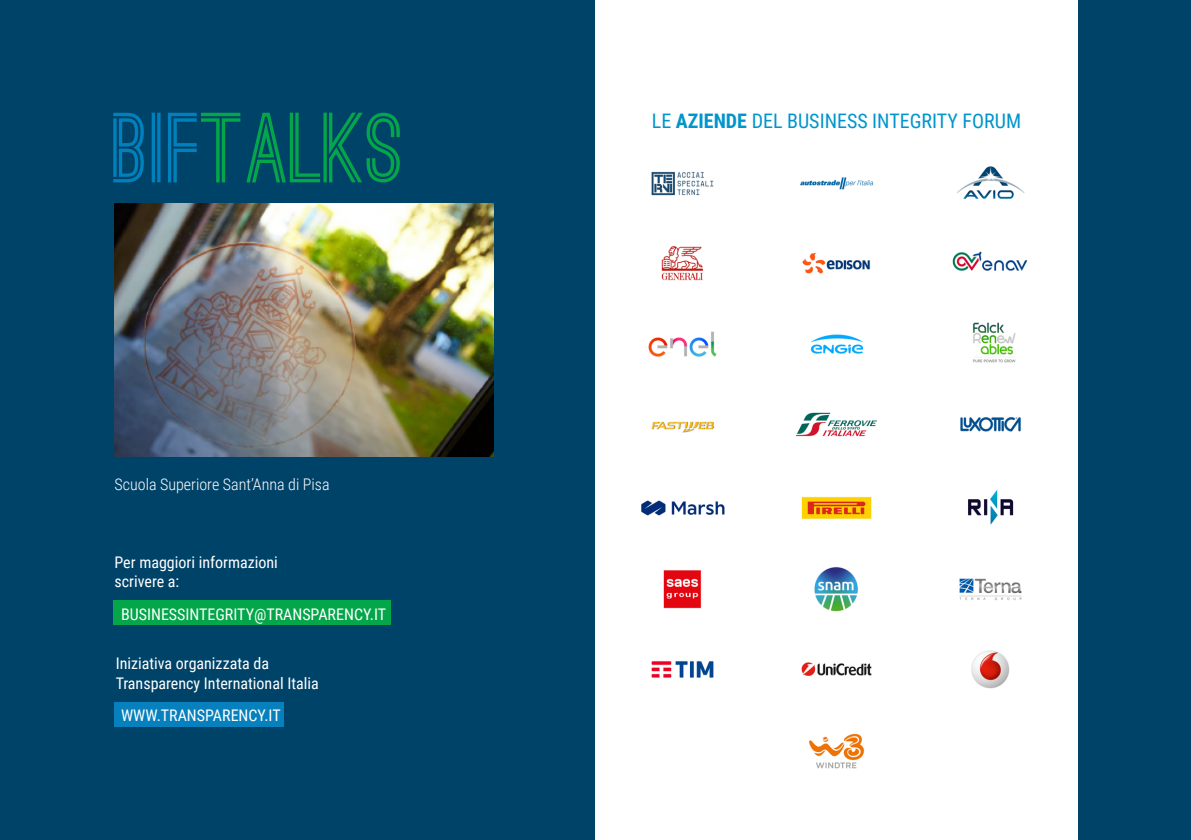
<style>
.page{position:relative;width:1191px;height:840px;background:#fff}
.page>*{position:absolute;margin:0;border:0;box-sizing:border-box;transform-origin:0 0}
.t1{font:700 94.4px "Ostrich Sans";color:#04a64a}
.t2{font:20px "Roboto Condensed";color:#0095cb}
.t3{font:16px/19.2px "Roboto Condensed";color:#fff}
.t4{font:300 16px "Roboto Condensed";color:#fff}
.s1{color:#0080bc}
.s2{font-weight:700}
</style>
<div class="page">
<div style="left:0;top:0;width:1191px;height:839px;background:#004369"></div>
<div style="left:596px;top:0;width:482px;height:839px;background:#fff"></div>
<div style="left:114px;top:702px;width:169px;height:24px;background:#0681bd"></div>
<div style="left:113px;top:600px;width:278px;height:24px;background:#04a64a"></div>
<img style="left:651px;top:171px;width:63px;height:25px">
<img style="left:800px;top:177px;width:74px;height:13px">
<img style="left:957px;top:166px;width:68px;height:33px">
<img style="left:661px;top:245px;width:42px;height:36px">
<img style="left:802px;top:252px;width:68px;height:22px">
<img style="left:952px;top:251px;width:76px;height:20px">
<img style="left:648px;top:331px;width:69px;height:26px">
<img style="left:810px;top:334px;width:54px;height:20px">
<img style="left:972px;top:322px;width:44px;height:41px">
<img style="left:651px;top:421px;width:64px;height:12px">
<img style="left:796px;top:412px;width:81px;height:25px">
<img style="left:960px;top:417px;width:61px;height:15px">
<img style="left:641px;top:500px;width:84px;height:16px">
<img style="left:801px;top:496px;width:71px;height:23px">
<img style="left:968px;top:489px;width:46px;height:36px">
<img style="left:663px;top:570px;width:39px;height:39px">
<img style="left:814px;top:567px;width:44px;height:45px">
<img style="left:959px;top:578px;width:63px;height:23px">
<img style="left:651px;top:661px;width:63px;height:17px">
<img style="left:801px;top:662px;width:71px;height:15px">
<img style="left:971px;top:650px;width:39px;height:39px">
<img style="left:809px;top:733px;width:56px;height:36px">
<img style="left:115px;top:203px;width:378px;height:253px">
<h1 class="t1" style="left:113px;top:112px;width:292px"><span class="s1">BIF</span>TALKS</h1>
<p class="t4" style="left:115px;top:472px;width:217px">Scuola Superiore Sant’Anna di Pisa</p>
<p class="t3" style="left:115px;top:551px;width:165px">Per maggiori informazioni scrivere a:</p>
<p class="t3" style="left:121px;top:603px;width:266px">BUSINESSINTEGRITY@TRANSPARENCY.IT</p>
<p class="t3" style="left:116px;top:653px;width:204px">Iniziativa organizzata da<br>Transparency International Italia</p>
<p class="t3" style="left:121px;top:704px;width:161px">WWW.TRANSPARENCY.IT</p>
<p class="t2" style="left:652px;top:106px;width:371px">LE <span class="s2">AZIENDE</span> DEL BUSINESS INTEGRITY FORUM</p>
</div>
